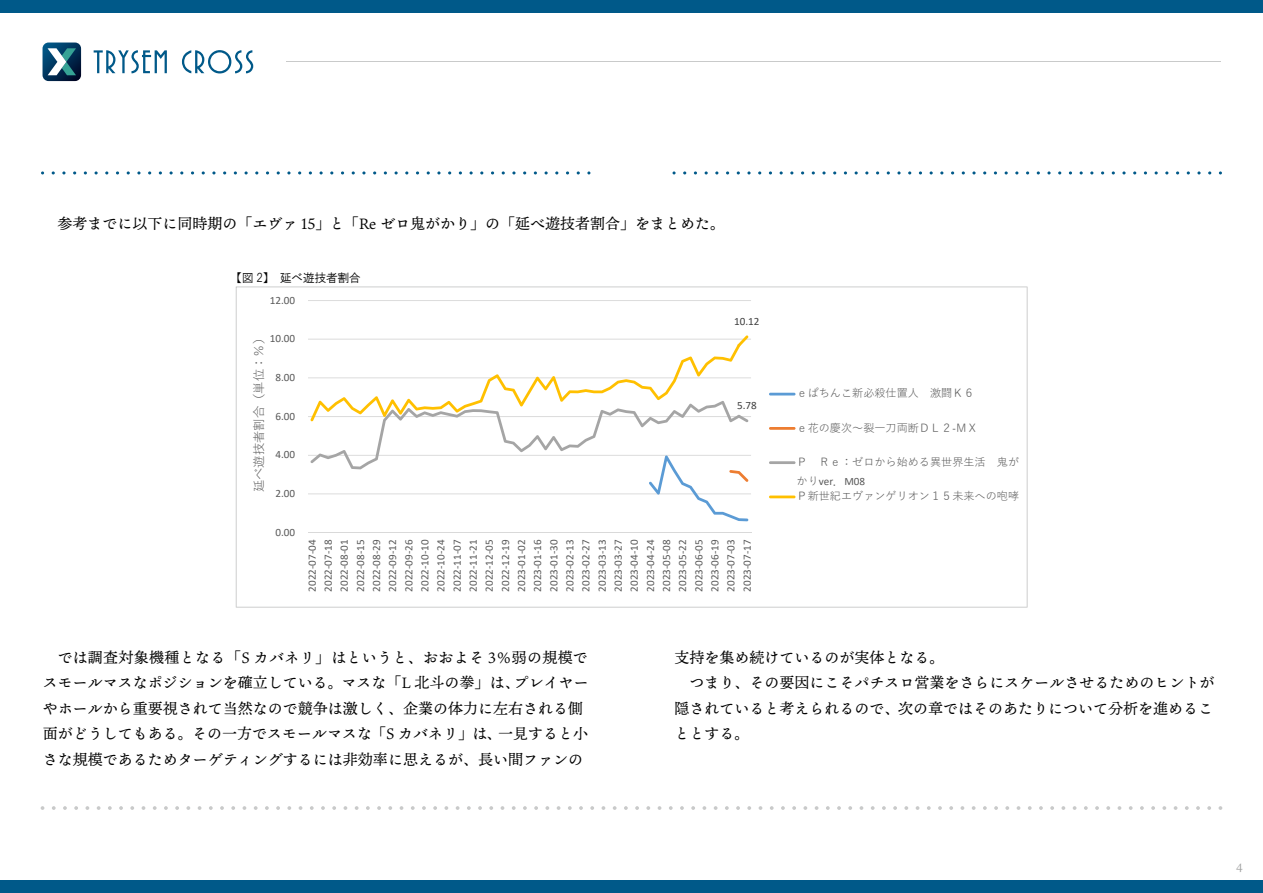
<style>
.page{position:relative;width:1263px;height:893px;background:#fff}
.page>*{position:absolute;margin:0;border:0;box-sizing:border-box;transform-origin:0 0}
.t1{font:15px/25.5px "Ten Mincho Text";color:#000}
.t2{font:12.3px "Yu Gothic";color:#595959}
.t3{font:12px "HGS Gothic M";letter-spacing:-.04em;color:#000}
.t4{font:12px "Ten Mincho Text";color:#9fa0a0}
.t5{font:11.1px/16px "Calibri";color:#595959;text-align:justify}
.t6{font:11.1px "Yu Gothic";color:#595959}
.t7{font:11.1px "Calibri";color:#404040}
.s1{font-family:"Calibri"}
.s2{font-family:"Yu Gothic"}
</style>
<div class="page">
<div style="left:0;top:0;width:1263px;height:13px;background:#005989"></div>
<div style="left:0;top:880px;width:1263px;height:13px;background:#005989"></div>
<svg style="left:94px;top:50px;width:73px;height:23px"></svg>
<svg style="left:182px;top:50px;width:71px;height:23px"></svg>
<svg style="left:43px;top:43px;width:38px;height:38px"></svg>
<svg style="left:41px;top:806px;width:3px;height:4px"></svg>
<svg style="left:52px;top:806px;width:1159px;height:4px"></svg>
<svg style="left:1218px;top:806px;width:4px;height:4px"></svg>
<hr style="left:286px;top:61px;width:934px;height:1px;background:#c9caca">
<svg style="left:52px;top:171px;width:528px;height:3px"></svg>
<svg style="left:683px;top:171px;width:528px;height:3px"></svg>
<svg style="left:236px;top:286px;width:791px;height:322px"></svg>
<p class="t1" style="left:57px;top:211px;width:669px">参考までに以下に同時期の「エヴァ 15」と「Re ゼロ鬼がかり」の「延べ遊技者割合」をまとめた。</p>
<p class="t3" style="left:230px;top:272px;width:132px">【図 2】　延べ遊技者割合</p>
<p class="t5" style="left:270px;top:292px;width:27px">12.00</p>
<p class="t5" style="left:270px;top:330px;width:27px">10.00</p>
<p class="t2" style="left:248px;top:492px;width:161px;rotate:-90deg">延べ遊技者割合（単位：％）</p>
<p class="t5" style="left:275px;top:369px;width:21px">8.00</p>
<p class="t5" style="left:275px;top:408px;width:21px">6.00</p>
<p class="t5" style="left:275px;top:446px;width:21px">4.00</p>
<p class="t5" style="left:275px;top:485px;width:21px">2.00</p>
<p class="t5" style="left:275px;top:524px;width:21px">0.00</p>
<p class="t7" style="left:734px;top:314px;width:27px">10.12</p>
<p class="t7" style="left:737px;top:398px;width:21px">5.78</p>
<p class="t5" style="left:304px;top:592px;width:53px;rotate:-90deg">2022-07-04<br>2022-07-18<br>2022-08-01<br>2022-08-15<br>2022-08-29<br>2022-09-12<br>2022-09-26<br>2022-10-10<br>2022-10-24<br>2022-11-07<br>2022-11-21<br>2022-12-05<br>2022-12-19<br>2023-01-02<br>2023-01-16<br>2023-01-30<br>2023-02-13<br>2023-02-27<br>2023-03-13<br>2023-03-27<br>2023-04-10<br>2023-04-24<br>2023-05-08<br>2023-05-22<br>2023-06-05<br>2023-06-19<br>2023-07-03<br>2023-07-17</p>
<p class="t6" style="left:796px;top:383px;width:180px">ｅぱちんこ新必殺仕置人 激闘Ｋ６</p>
<p class="t6" style="left:796px;top:417px;width:183px">ｅ花の慶次～裂一刀両断ＤＬ２<span class="s1">-</span>ＭＸ</p>
<p class="t6" style="left:796px;top:451px;width:224px">Ｐ Ｒｅ：ゼロから始める異世界生活 鬼が</p>
<p class="t5" style="left:796px;top:472px;width:70px"><span class="s2">かり</span>ver<span class="s2">．</span>M08</p>
<p class="t6" style="left:796px;top:486px;width:224px">Ｐ新世紀エヴァンゲリオン１５未来への咆哮</p>
<p class="t1" style="left:43px;top:645px;width:547px">　では調査対象機種となる「S カバネリ」はというと、おおよそ 3％弱の規模でスモールマスなポジションを確立している。マスな「L 北斗の拳」は、プレイヤーやホールから重要視されて当然なので競争は激しく、企業の体力に左右される側面がどうしてもある。その一方でスモールマスな「S カバネリ」は、一見すると小さな規模であるためターゲティングするには非効率に思えるが、長い間ファンの</p>
<p class="t1" style="left:674px;top:645px;width:541px">支持を集め続けているのが実体となる。<br>　つまり、その要因にこそパチスロ営業をさらにスケールさせるためのヒントが隠されていると考えられるので、次の章ではそのあたりについて分析を進めることとする。</p>
<p class="t4" style="left:1236px;top:861px;width:9px">4</p>
</div>
